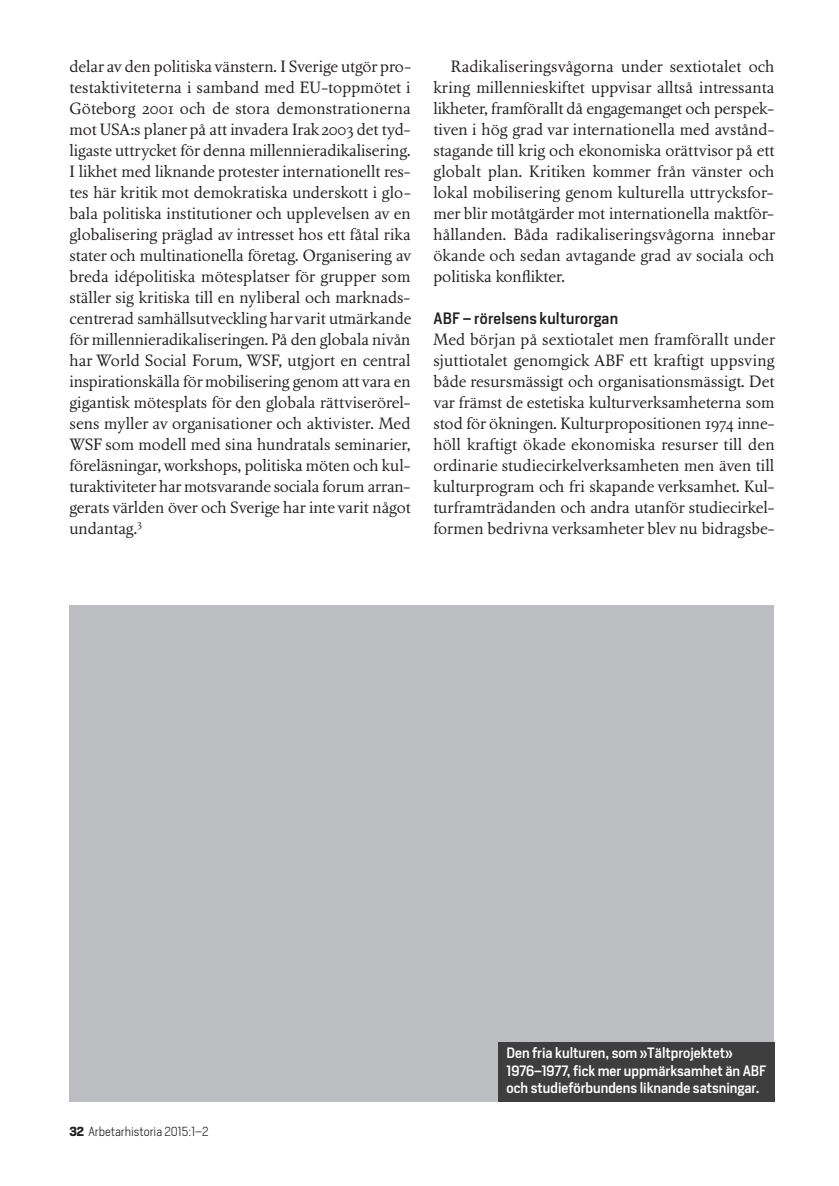
<style>
.page{position:relative;width:839px;height:1186px;background:#fff}
.page>*{position:absolute;margin:0;border:0;box-sizing:border-box;transform-origin:0 0}
.t1{font:16.1px/21px "Nordling BQ Reg Os F";color:#231f20;text-align:justify}
.t2{font:500 15.4px "Heron Sans";letter-spacing:.015em;color:#231f20}
.t3{font:500 14px/17.5px "Heron Sans";color:#fff}
.t4{font:300 12.25px "Heron Sans";color:#231f20}
.s1{font-weight:700}
</style>
<div class="page">
<div style="left:69px;top:605px;width:705px;height:496px;background:#bcbdc0"></div>
<div style="left:498px;top:1042px;width:276px;height:59px;background:#3e3e3f"></div>
<p class="t1" style="left:69px;top:56px;width:343px">delar av den politiska vänstern. I Sverige utgör pro&shy;testaktiviteterna i samband med EU-toppmötet i Göteborg 2001 och de stora demonstrationerna mot USA:s planer på att invadera Irak 2003 det tyd&shy;ligaste uttrycket för denna millennieradikalisering.<br>I likhet med liknande protester internationellt res&shy;tes här kritik mot demokratiska underskott i glo&shy;bala politiska institutioner och upplevelsen av en globalisering präglad av intresset hos ett fåtal rika stater och multinationella företag. Organisering av breda idépolitiska mötesplatser för grupper som ställer sig kritiska till en nyliberal och marknads&shy;centrerad samhällsutveckling har varit utmärkande för millennieradikaliseringen. På den globala nivån har World Social Forum, WSF, utgjort en central inspirationskälla för mobilisering genom att vara en gigantisk mötesplats för den globala rättviserörel&shy;sens myller av organisationer och aktivister. Med WSF som modell med sina hundratals seminarier, föreläsningar, workshops, politiska möten och kul&shy;turaktiviteter har motsvarande sociala forum arran&shy;gerats världen över och Sverige har inte varit något undantag.<sup>3</sup></p>
<p class="t1" style="left:433px;top:56px;width:343px;text-indent:17px">Radikaliseringsvågorna under sextiotalet och kring millennieskiftet uppvisar alltså intressanta likheter, framförallt då engagemanget och perspek&shy;tiven i hög grad var internationella med avstånd&shy;stagande till krig och ekonomiska orättvisor på ett globalt plan. Kritiken kommer från vänster och lokal mobilisering genom kulturella uttrycksfor&shy;mer blir motåtgärder mot internationella maktför&shy;hållanden. Båda radikaliseringsvågorna innebar ökande och sedan avtagande grad av sociala och politiska konflikter.</p>
<p class="t2" style="left:433px;top:312px;width:186px">ABF – rörelsens kulturorgan</p>
<p class="t1" style="left:433px;top:329px;width:343px">Med början på sextiotalet men framförallt under sjuttiotalet genomgick ABF ett kraftigt uppsving både resursmässigt och organisationsmässigt. Det var främst de estetiska kulturverksamheterna som stod för ökningen. Kulturpropositionen 1974 inne&shy;höll kraftigt ökade ekonomiska resurser till den ordinarie studiecirkelverksamheten men även till kulturprogram och fri skapande verksamhet. Kul&shy;turframträdanden och andra utanför studiecirkel&shy;formen bedrivna verksamheter blev nu bidragsbe-</p>
<p class="t4" style="left:69px;top:1127px;width:140px"><span class="s1">32</span> Arbetarhistoria 2015:1–2</p>
<p class="t3" style="left:506px;top:1045px;width:261px">Den fria kulturen, som »Tältprojektet»<br>1976–1977, fick mer uppmärksamhet än ABF och studieförbundens liknande satsningar.</p>
</div>
